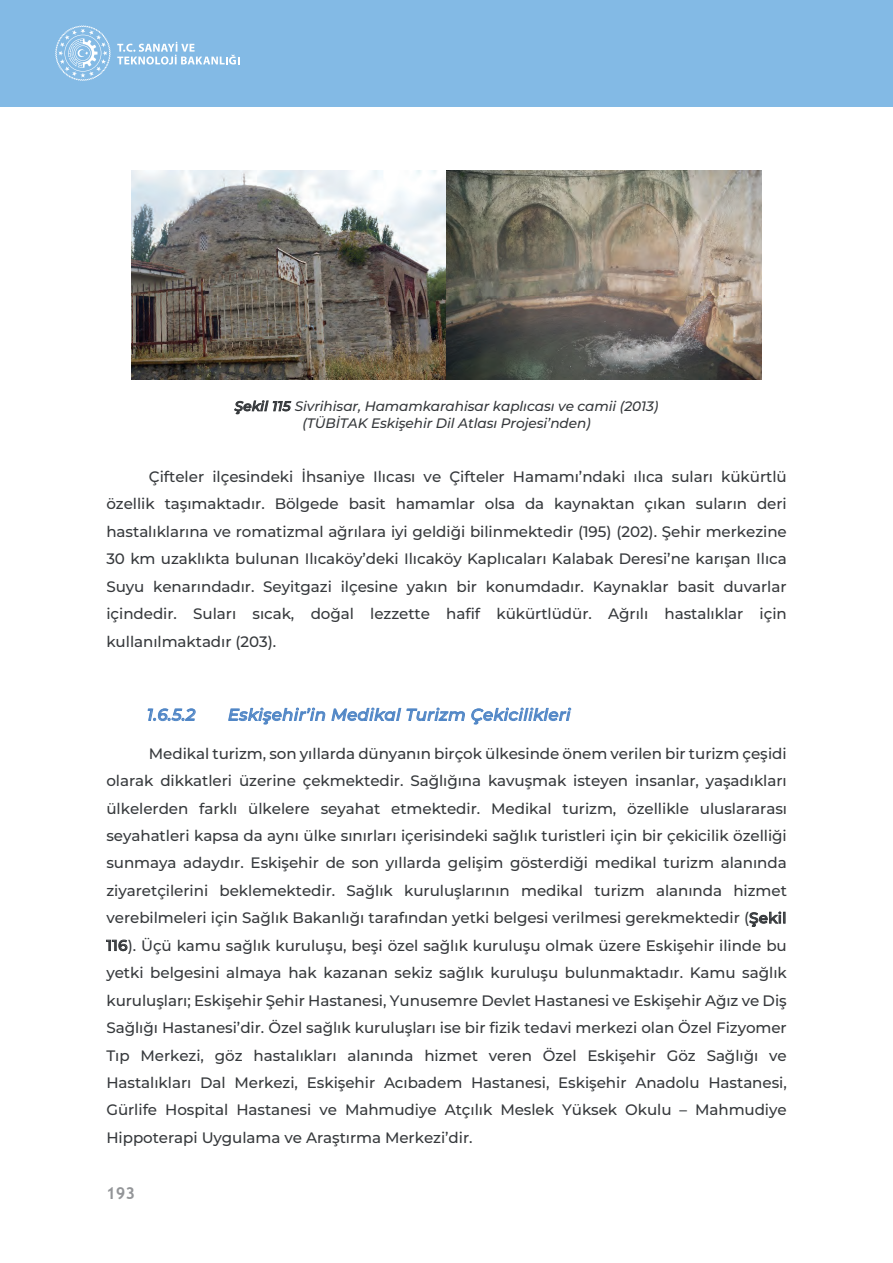
<style>
.page{position:relative;width:893px;height:1263px;background:#fff}
.page>*{position:absolute;margin:0;border:0;box-sizing:border-box;transform-origin:0 0}
.t1{font:700 16.5px "Trebuchet MS";color:#939598}
.t2{font:italic 500 16.2px "Montserrat";letter-spacing:.02em;color:#5086c6}
.t3{font:500 15.15px/27.5px "Montserrat";letter-spacing:-.005em;color:#36393c;text-align:justify}
.t4{font:italic 500 13.65px/16.5px "Montserrat";letter-spacing:-.01em;color:#36393c;text-align:center}
.s1{font-size:13.35px}
.s2{font-size:14.85px}
</style>
<div class="page">
<div style="left:0;top:0;width:893px;height:106px;background:#83bae5"></div>
<svg style="left:117px;top:42px;width:122px;height:23px"></svg>
<svg style="left:55px;top:25px;width:56px;height:56px"></svg>
<img style="left:132px;top:170px;width:629px;height:210px">
<p class="t4" style="left:235px;top:397px;width:425px"><span class="s1">Şekil 115</span> Sivrihisar, Hamamkarahisar kaplıcası ve camii (2013) (TÜBİTAK Eskişehir Dil Atlası Projesi’nden)</p>
<p class="t3" style="left:106px;top:462px;width:682px;text-indent:43px">Çifteler ilçesindeki İhsaniye Ilıcası ve Çifteler Hamamı’ndaki ılıca suları kükürtlü özellik taşımaktadır. Bölgede basit hamamlar olsa da kaynaktan çıkan suların deri hastalıklarına ve romatizmal ağrılara iyi geldiği bilinmektedir (195) (202). Şehir merkezine 30 km uzaklıkta bulunan Ilıcaköy’deki Ilıcaköy Kaplıcaları Kalabak Deresi’ne karışan Ilıca Suyu kenarındadır. Seyitgazi ilçesine yakın bir konumdadır. Kaynaklar basit duvarlar içindedir. Suları sıcak, doğal lezzette hafif kükürtlüdür. Ağrılı hastalıklar için kullanılmaktadır (203).</p>
<p class="t2" style="left:147px;top:703px;width:50px">1.6.5.2</p>
<p class="t2" style="left:228px;top:703px;width:344px">Eskişehir’in Medikal Turizm Çekicilikleri</p>
<p class="t3" style="left:106px;top:739px;width:682px;text-indent:43px">Medikal turizm, son yıllarda dünyanın birçok ülkesinde önem verilen bir turizm çeşidi olarak dikkatleri üzerine çekmektedir. Sağlığına kavuşmak isteyen insanlar, yaşadıkları ülkelerden farklı ülkelere seyahat etmektedir. Medikal turizm, özellikle uluslararası seyahatleri kapsa da aynı ülke sınırları içerisindeki sağlık turistleri için bir çekicilik özelliği sunmaya adaydır. Eskişehir de son yıllarda gelişim gösterdiği medikal turizm alanında ziyaretçilerini beklemektedir. Sağlık kuruluşlarının medikal turizm alanında hizmet verebilmeleri için Sağlık Bakanlığı tarafından yetki belgesi verilmesi gerekmektedir (<span class="s2">Şekil 116</span>). Üçü kamu sağlık kuruluşu, beşi özel sağlık kuruluşu olmak üzere Eskişehir ilinde bu yetki belgesini almaya hak kazanan sekiz sağlık kuruluşu bulunmaktadır. Kamu sağlık kuruluşları; Eskişehir Şehir Hastanesi, Yunusemre Devlet Hastanesi ve Eskişehir Ağız ve Diş Sağlığı Hastanesi’dir. Özel sağlık kuruluşları ise bir fizik tedavi merkezi olan Özel Fizyomer Tıp Merkezi, göz hastalıkları alanında hizmet veren Özel Eskişehir Göz Sağlığı ve Hastalıkları Dal Merkezi, Eskişehir Acıbadem Hastanesi, Eskişehir Anadolu Hastanesi, Gürlife Hospital Hastanesi ve Mahmudiye Atçılık Meslek Yüksek Okulu – Mahmudiye Hippoterapi Uygulama ve Araştırma Merkezi’dir.</p>
<p class="t1" style="left:106px;top:1183px;width:31px">193</p>
</div>
